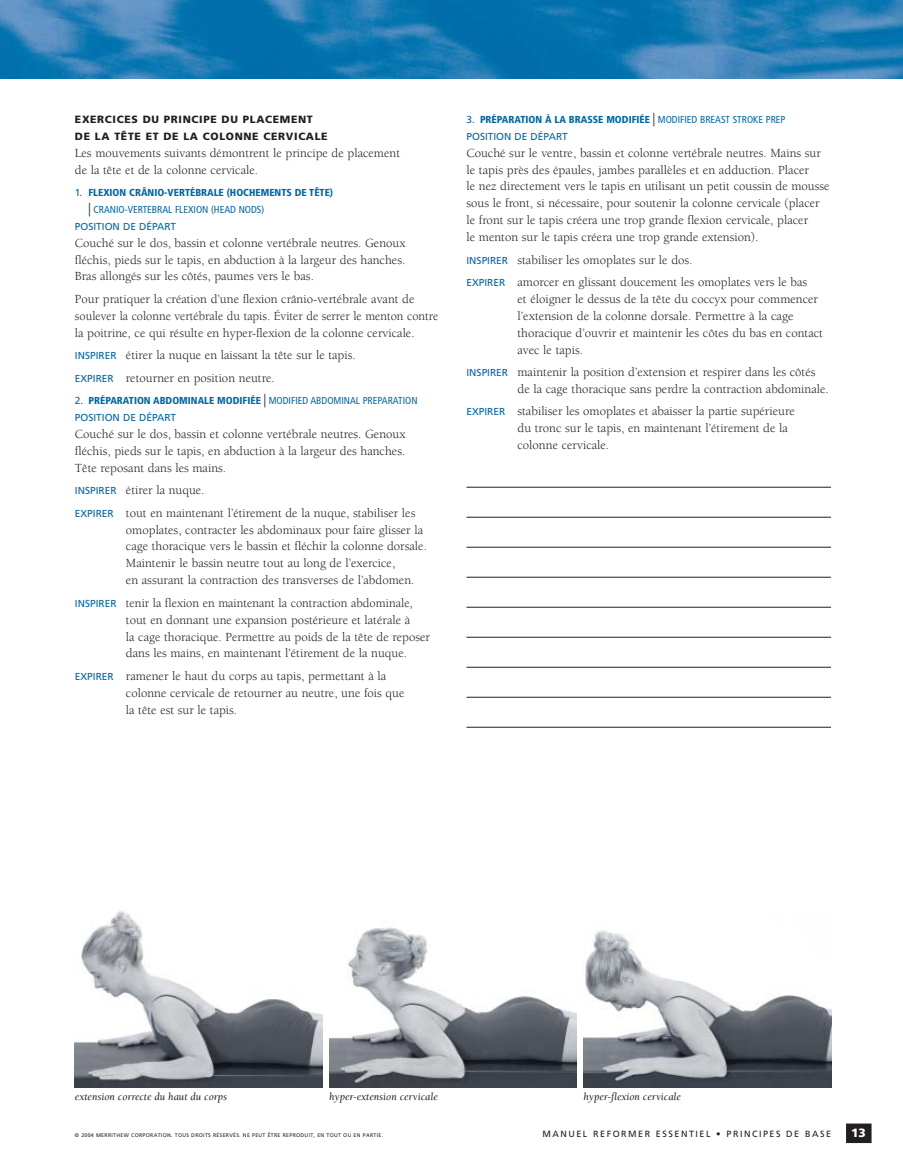
<style>
.page{position:relative;width:903px;height:1173px;background:#fff}
.page>*{position:absolute;margin:0;border:0;box-sizing:border-box;transform-origin:0 0}
.t1{font:12.75px/16.8px "Berkeley";color:#231f1f}
.t2{font:900 12px "Frutiger";color:#fff}
.t3{font:italic 10.8px "Berkeley";color:#231f1f}
.t4{font:900 10.5px/16.8px "Frutiger";letter-spacing:.06em;color:#231f1f}
.t5{font:900 condensed 10.2px/17px "Frutiger";color:#0067a6}
.t6{font:condensed 10.2px "Frutiger";color:#0067a6}
.t7{font:10.2px "Frutiger";color:#0067a6}
.t8{font:9px "Frutiger";letter-spacing:.165em;color:#231f1f}
.t9{font:5.25px "Frutiger";letter-spacing:.055em;color:#231f1f}
.s1{font-weight:400;font-stretch:normal}
.s2{font-size:13.5px;color:#231f1f}
.s3{font-family:"Frutiger";font-size:10.2px;color:#0067a6}
.s4{font-weight:400;font-size:13.5px;color:#231f1f}
.s5{font-weight:400}
</style>
<div class="page">
<img style="left:0;top:0;width:903px;height:79px">
<div style="left:846px;top:1123px;width:25px;height:20px;background:#231f1f"></div>
<img style="left:583px;top:930px;width:248px;height:157px">
<img style="left:75px;top:910px;width:247px;height:177px">
<img style="left:329px;top:927px;width:248px;height:160px">
<hr style="left:466px;top:487px;width:365px;height:1px;background:#231f1f">
<hr style="left:466px;top:517px;width:365px;height:1px;background:#231f1f">
<hr style="left:466px;top:547px;width:365px;height:1px;background:#231f1f">
<hr style="left:466px;top:577px;width:365px;height:1px;background:#231f1f">
<hr style="left:466px;top:607px;width:365px;height:1px;background:#231f1f">
<hr style="left:466px;top:637px;width:365px;height:1px;background:#231f1f">
<hr style="left:466px;top:667px;width:365px;height:1px;background:#231f1f">
<hr style="left:466px;top:697px;width:365px;height:1px;background:#231f1f">
<hr style="left:466px;top:727px;width:365px;height:1px;background:#231f1f">
<p class="t4" style="left:75px;top:112px;width:254px">EXERCICES DU PRINCIPE DU PLACEMENT<br>DE LA TÊTE ET DE LA COLONNE CERVICALE</p>
<p class="t1" style="left:75px;top:145px;width:327px">Les mouvements suivants démontrent le principe de placement de la tête et de la colonne cervicale.</p>
<p class="t5" style="left:75px;top:185px;width:260px"><span class="s1">1.</span> FLEXION CRÂNIO-VERTÉBRALE (HOCHEMENTS DE TÊTE)</p>
<p class="t6" style="left:88px;top:205px;width:177px"><span class="s2">|</span> CRANIO-VERTEBRAL FLEXION (HEAD NODS)</p>
<p class="t7" style="left:75px;top:222px;width:103px">POSITION DE DÉPART</p>
<p class="t1" style="left:75px;top:235px;width:332px;text-align:justify">Couché sur le dos, bassin et colonne vertébrale neutres. Genoux fléchis, pieds sur le tapis, en abduction à la largeur des hanches.<br>Bras allongés sur les côtés, paumes vers le bas.</p>
<p class="t1" style="left:75px;top:292px;width:365px">Pour pratiquer la création d’une flexion crânio-vertébrale avant de soulever la colonne vertébrale du tapis. Éviter de serrer le menton contre la poitrine, ce qui résulte en hyper-flexion de la colonne cervicale.</p>
<p class="t1" style="left:75px;top:345px;width:282px;line-height:22.5px"><span class="s3">INSPIRER</span> étirer la nuque en laissant la tête sur le tapis.<br><span class="s3">EXPIRER</span> retourner en position neutre.</p>
<p class="t5" style="left:75px;top:393px;width:344px"><span class="s1">2.</span> PRÉPARATION ABDOMINALE MODIFIÉE <span class="s4">|</span> <span class="s5">MODIFIED ABDOMINAL PREPARATION<br></span><span class="s1">POSITION DE DÉPART</span></p>
<p class="t1" style="left:75px;top:427px;width:332px;text-align:justify">Couché sur le dos, bassin et colonne vertébrale neutres. Genoux fléchis, pieds sur le tapis, en abduction à la largeur des hanches.<br>Tête reposant dans les mains.</p>
<p class="t1" style="left:75px;top:480px;width:342px;line-height:22.5px"><span class="s3">INSPIRER</span> étirer la nuque.<br><span class="s3">EXPIRER</span> tout en maintenant l’étirement de la nuque, stabiliser les</p>
<p class="t1" style="left:126px;top:522px;width:302px">omoplates, contracter les abdominaux pour faire glisser la cage thoracique vers le bassin et fléchir la colonne dorsale.<br>Maintenir le bassin neutre tout au long de l’exercice,<br>en assurant la contraction des transverses de l’abdomen.</p>
<p class="t1" style="left:126px;top:595px;width:306px;text-indent:-51px"><span class="s3">INSPIRER</span> tenir la flexion en maintenant la contraction abdominale, tout en donnant une expansion postérieure et latérale à<br>la cage thoracique. Permettre au poids de la tête de reposer dans les mains, en maintenant l’étirement de la nuque.</p>
<p class="t1" style="left:126px;top:669px;width:280px;text-indent:-51px"><span class="s3">EXPIRER</span> ramener le haut du corps au tapis, permettant à la colonne cervicale de retourner au neutre, une fois que la tête est sur le tapis.</p>
<p class="t5" style="left:466px;top:112px;width:320px"><span class="s1">3.</span> PRÉPARATION À LA BRASSE MODIFIÉE <span class="s4">|</span> <span class="s5">MODIFIED BREAST STROKE PREP<br></span><span class="s1">POSITION DE DÉPART</span></p>
<p class="t1" style="left:466px;top:145px;width:365px">Couché sur le ventre, bassin et colonne vertébrale neutres. Mains sur le tapis près des épaules, jambes parallèles et en adduction. Placer<br>le nez directement vers le tapis en utilisant un petit coussin de mousse sous le front, si nécessaire, pour soutenir la colonne cervicale (placer le front sur le tapis créera une trop grande flexion cervicale, placer<br>le menton sur le tapis créera une trop grande extension).</p>
<p class="t1" style="left:466px;top:249px;width:342px;line-height:22.5px"><span class="s3">INSPIRER</span> stabiliser les omoplates sur le dos.<br><span class="s3">EXPIRER</span> amorcer en glissant doucement les omoplates vers le bas</p>
<p class="t1" style="left:517px;top:292px;width:307px">et éloigner le dessus de la tête du coccyx pour commencer l’extension de la colonne dorsale. Permettre à la cage thoracique d’ouvrir et maintenir les côtes du bas en contact avec le tapis.</p>
<p class="t1" style="left:517px;top:365px;width:313px;text-indent:-51px"><span class="s3">INSPIRER</span> maintenir la position d’extension et respirer dans les côtés de la cage thoracique sans perdre la contraction abdominale.</p>
<p class="t1" style="left:517px;top:404px;width:279px;text-indent:-51px"><span class="s3">EXPIRER</span> stabiliser les omoplates et abaisser la partie supérieure du tronc sur le tapis, en maintenant l’étirement de la colonne cervicale.</p>
<p class="t3" style="left:75px;top:1092px;width:154px">extension correcte du haut du corps</p>
<p class="t3" style="left:329px;top:1092px;width:110px">hyper-extension cervicale</p>
<p class="t3" style="left:583px;top:1092px;width:99px">hyper-flexion cervicale</p>
<p class="t9" style="left:75px;top:1133px;width:310px">© 2004 MERRITHEW CORPORATION. TOUS DROITS RÉSERVÉS. NE PEUT ÊTRE REPRODUIT, EN TOUT OU EN PARTIE.</p>
<p class="t8" style="left:542px;top:1131px;width:290px">MANUEL REFORMER ESSENTIEL • PRINCIPES DE BASE</p>
<p class="t2" style="left:851px;top:1128px;width:16px">13</p>
</div>
